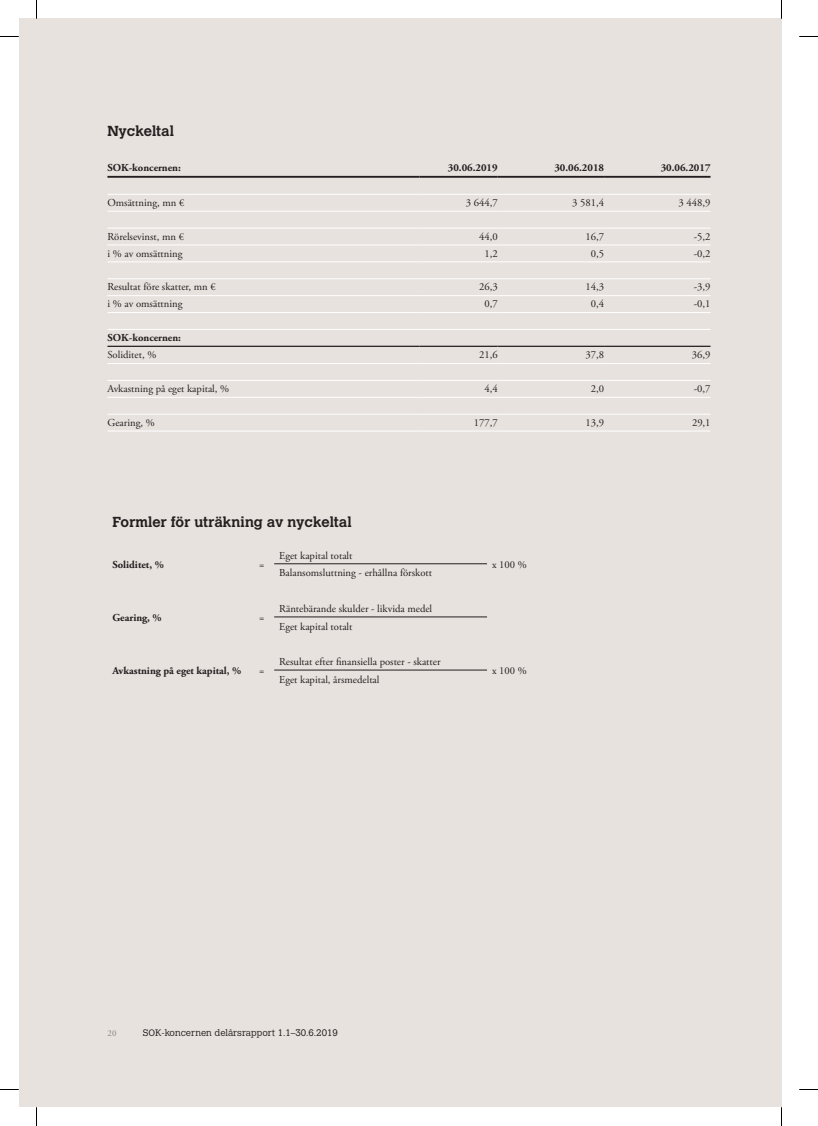
<style>
.page{position:relative;width:818px;height:1126px;background:#fff}
.page>*{position:absolute;margin:0;border:0;box-sizing:border-box;transform-origin:0 0}
.t1{font:700 14.38px "Calvert MT Std";color:#231f20}
.t2{font:10.62px/17.8px "Adobe Garamond Pro";color:#231f20}
.t3{font:700 10.62px "Adobe Garamond Pro";color:#231f20}
.t4{font:300 9.38px "Calvert MT Std";color:#231f20}
.t5{font:8.75px "Adobe Garamond Pro";color:#808285}
</style>
<div class="page">
<div style="left:19px;top:19px;width:762px;height:1088px;background:#e7e2dd"></div>
<hr style="left:107px;top:176px;width:312px;height:2px;background:#231f20">
<hr style="left:419px;top:176px;width:78px;height:2px;background:#231f20">
<hr style="left:497px;top:176px;width:106px;height:2px;background:#231f20">
<hr style="left:603px;top:176px;width:107px;height:2px;background:#231f20">
<hr style="left:107px;top:194px;width:312px;height:1px;background:#fff">
<hr style="left:419px;top:194px;width:78px;height:1px;background:#fff">
<hr style="left:497px;top:194px;width:106px;height:1px;background:#fff">
<hr style="left:603px;top:194px;width:107px;height:1px;background:#fff">
<hr style="left:107px;top:211px;width:312px;height:1px;background:#fff">
<hr style="left:419px;top:211px;width:78px;height:1px;background:#fff">
<hr style="left:497px;top:211px;width:106px;height:1px;background:#fff">
<hr style="left:603px;top:211px;width:107px;height:1px;background:#fff">
<hr style="left:107px;top:228px;width:312px;height:1px;background:#fff">
<hr style="left:419px;top:228px;width:78px;height:1px;background:#fff">
<hr style="left:497px;top:228px;width:106px;height:1px;background:#fff">
<hr style="left:603px;top:228px;width:107px;height:1px;background:#fff">
<hr style="left:107px;top:245px;width:312px;height:1px;background:#fff">
<hr style="left:419px;top:245px;width:78px;height:1px;background:#fff">
<hr style="left:497px;top:245px;width:106px;height:1px;background:#fff">
<hr style="left:603px;top:245px;width:107px;height:1px;background:#fff">
<hr style="left:107px;top:261px;width:312px;height:1px;background:#fff">
<hr style="left:419px;top:261px;width:78px;height:1px;background:#fff">
<hr style="left:497px;top:261px;width:106px;height:1px;background:#fff">
<hr style="left:603px;top:261px;width:107px;height:1px;background:#fff">
<hr style="left:107px;top:278px;width:312px;height:1px;background:#fff">
<hr style="left:419px;top:278px;width:78px;height:1px;background:#fff">
<hr style="left:497px;top:278px;width:106px;height:1px;background:#fff">
<hr style="left:603px;top:278px;width:107px;height:1px;background:#fff">
<hr style="left:107px;top:295px;width:312px;height:1px;background:#fff">
<hr style="left:419px;top:295px;width:78px;height:1px;background:#fff">
<hr style="left:497px;top:295px;width:106px;height:1px;background:#fff">
<hr style="left:603px;top:295px;width:107px;height:1px;background:#fff">
<hr style="left:107px;top:312px;width:312px;height:1px;background:#fff">
<hr style="left:419px;top:312px;width:78px;height:1px;background:#fff">
<hr style="left:497px;top:312px;width:106px;height:1px;background:#fff">
<hr style="left:603px;top:312px;width:107px;height:1px;background:#fff">
<hr style="left:107px;top:329px;width:312px;height:1px;background:#fff">
<hr style="left:419px;top:329px;width:78px;height:1px;background:#fff">
<hr style="left:497px;top:329px;width:106px;height:1px;background:#fff">
<hr style="left:603px;top:329px;width:107px;height:1px;background:#fff">
<hr style="left:107px;top:363px;width:312px;height:1px;background:#fff">
<hr style="left:419px;top:363px;width:78px;height:1px;background:#fff">
<hr style="left:497px;top:363px;width:106px;height:1px;background:#fff">
<hr style="left:603px;top:363px;width:107px;height:1px;background:#fff">
<hr style="left:107px;top:380px;width:312px;height:1px;background:#fff">
<hr style="left:419px;top:380px;width:78px;height:1px;background:#fff">
<hr style="left:497px;top:380px;width:106px;height:1px;background:#fff">
<hr style="left:603px;top:380px;width:107px;height:1px;background:#fff">
<hr style="left:107px;top:397px;width:312px;height:1px;background:#fff">
<hr style="left:419px;top:397px;width:78px;height:1px;background:#fff">
<hr style="left:497px;top:397px;width:106px;height:1px;background:#fff">
<hr style="left:603px;top:397px;width:107px;height:1px;background:#fff">
<hr style="left:107px;top:414px;width:312px;height:1px;background:#fff">
<hr style="left:419px;top:414px;width:78px;height:1px;background:#fff">
<hr style="left:497px;top:414px;width:106px;height:1px;background:#fff">
<hr style="left:603px;top:414px;width:107px;height:1px;background:#fff">
<hr style="left:107px;top:430px;width:312px;height:1px;background:#fff">
<hr style="left:419px;top:430px;width:78px;height:1px;background:#fff">
<hr style="left:497px;top:430px;width:106px;height:1px;background:#fff">
<hr style="left:603px;top:430px;width:107px;height:1px;background:#fff">
<hr style="left:107px;top:345px;width:312px;height:2px;background:#231f20">
<hr style="left:419px;top:345px;width:78px;height:2px;background:#231f20">
<hr style="left:497px;top:345px;width:106px;height:2px;background:#231f20">
<hr style="left:603px;top:345px;width:107px;height:2px;background:#231f20">
<hr style="left:274px;top:669px;width:212px;height:1px;background:#231f20">
<hr style="left:274px;top:563px;width:212px;height:1px;background:#231f20">
<hr style="left:274px;top:616px;width:212px;height:1px;background:#231f20">
<svg style="left:0;top:36px;width:19px;height:1px"></svg>
<svg style="left:799px;top:36px;width:18px;height:1px"></svg>
<svg style="left:0;top:1089px;width:19px;height:1px"></svg>
<svg style="left:799px;top:1089px;width:18px;height:1px"></svg>
<svg style="left:36px;top:0;width:1px;height:19px"></svg>
<svg style="left:36px;top:1107px;width:1px;height:18px"></svg>
<h1 class="t1" style="left:107px;top:122px;width:68px">Nyckeltal</h1>
<p class="t3" style="left:107px;top:162px;width:75px">SOK-koncernen:</p>
<p class="t3" style="left:447px;top:162px;width:51px">30.06.2019</p>
<p class="t3" style="left:554px;top:162px;width:51px">30.06.2018</p>
<p class="t3" style="left:660px;top:162px;width:51px">30.06.2017</p>
<p class="t2" style="left:107px;top:194px;width:78px">Omsättning, mn €</p>
<p class="t2" style="left:465px;top:194px;width:33px">3 644,7</p>
<p class="t2" style="left:572px;top:194px;width:33px">3 581,4</p>
<p class="t2" style="left:678px;top:194px;width:33px">3 448,9</p>
<p class="t2" style="left:107px;top:228px;width:78px">Rörelsevinst, mn €</p>
<p class="t2" style="left:479px;top:228px;width:20px">44,0</p>
<p class="t2" style="left:585px;top:228px;width:20px">16,7</p>
<p class="t2" style="left:693px;top:228px;width:18px">-5,2</p>
<p class="t2" style="left:107px;top:245px;width:76px">i % av omsättning</p>
<p class="t2" style="left:484px;top:245px;width:15px">1,2</p>
<p class="t2" style="left:590px;top:245px;width:15px">0,5</p>
<p class="t2" style="left:693px;top:245px;width:18px">-0,2</p>
<p class="t2" style="left:107px;top:278px;width:110px">Resultat före skatter, mn €</p>
<p class="t2" style="left:479px;top:278px;width:20px">26,3</p>
<p class="t2" style="left:585px;top:278px;width:20px">14,3</p>
<p class="t2" style="left:693px;top:278px;width:18px">-3,9</p>
<p class="t2" style="left:107px;top:295px;width:76px">i % av omsättning</p>
<p class="t2" style="left:484px;top:295px;width:15px">0,7</p>
<p class="t2" style="left:590px;top:295px;width:15px">0,4</p>
<p class="t2" style="left:693px;top:295px;width:18px">-0,1</p>
<p class="t3" style="left:107px;top:331px;width:75px">SOK-koncernen:</p>
<p class="t2" style="left:107px;top:346px;width:50px">Soliditet, %</p>
<p class="t2" style="left:479px;top:346px;width:20px">21,6</p>
<p class="t2" style="left:585px;top:346px;width:20px">37,8</p>
<p class="t2" style="left:691px;top:346px;width:20px">36,9</p>
<p class="t2" style="left:107px;top:380px;width:123px">Avkastning på eget kapital, %</p>
<p class="t2" style="left:484px;top:380px;width:15px">4,4</p>
<p class="t2" style="left:590px;top:380px;width:15px">2,0</p>
<p class="t2" style="left:693px;top:380px;width:18px">-0,7</p>
<p class="t2" style="left:107px;top:414px;width:49px">Gearing, %</p>
<p class="t2" style="left:473px;top:414px;width:25px">177,7</p>
<p class="t2" style="left:585px;top:414px;width:20px">13,9</p>
<p class="t2" style="left:691px;top:414px;width:20px">29,1</p>
<h1 class="t1" style="left:112px;top:513px;width:240px">Formler för uträkning av nyckeltal</h1>
<p class="t3" style="left:112px;top:558px;width:53px">Soliditet, %</p>
<p class="t2" style="left:259px;top:555px;width:7px">=</p>
<p class="t2" style="left:279px;top:547px;width:75px">Eget kapital totalt</p>
<p class="t2" style="left:279px;top:564px;width:154px">Balansomsluttning - erhållna förskott</p>
<p class="t3" style="left:112px;top:611px;width:51px">Gearing, %</p>
<p class="t2" style="left:259px;top:609px;width:7px">=</p>
<p class="t3" style="left:112px;top:664px;width:130px">Avkastning på eget kapital, %</p>
<p class="t2" style="left:259px;top:662px;width:7px">=</p>
<p class="t2" style="left:279px;top:600px;width:154px">Räntebärande skulder - likvida medel<br>Eget kapital totalt</p>
<p class="t2" style="left:279px;top:653px;width:163px">Resultat efter finansiella poster - skatter</p>
<p class="t2" style="left:279px;top:670px;width:102px">Eget kapital, årsmedeltal</p>
<p class="t2" style="left:491px;top:555px;width:36px">x 100 %</p>
<p class="t2" style="left:491px;top:662px;width:36px">x 100 %</p>
<p class="t5" style="left:107px;top:1028px;width:11px">20</p>
<p class="t4" style="left:143px;top:1027px;width:196px">SOK-koncernen delårsrapport 1.1–30.6.2019</p>
</div>
